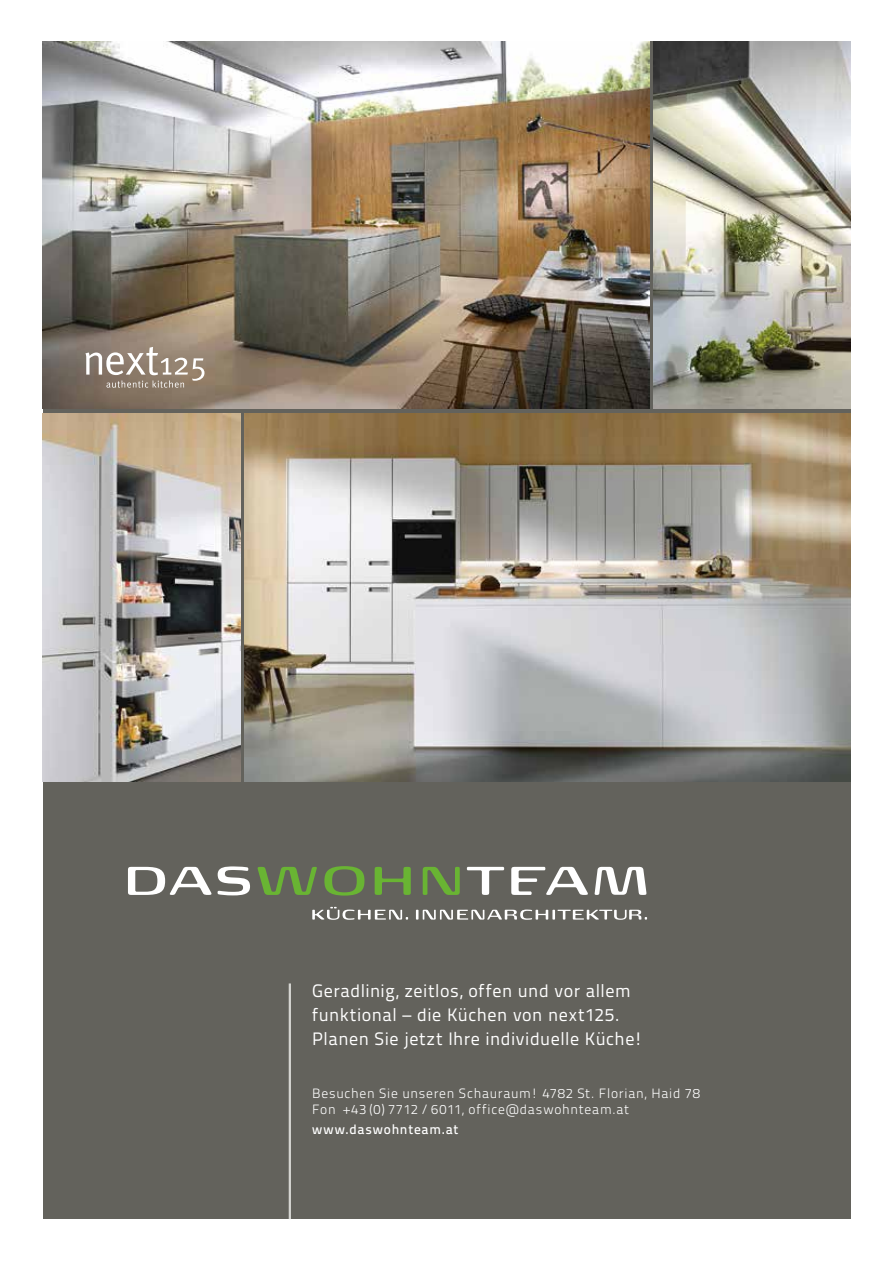
<style>
.page{position:relative;width:893px;height:1263px;background:#fff}
.page>*{position:absolute;margin:0;border:0;box-sizing:border-box;transform-origin:0 0}
.t1{font:18px/24px "Titillium Text 22 L";letter-spacing:.03em;color:#fff}
.t2{font:300 13.5px/16.2px "Titillium Text 22 L";letter-spacing:.055em;color:#fff}
.t3{font:500 13.5px "Titillium Text 22 L";letter-spacing:.055em;color:#fff}
</style>
<div class="page">
<div style="left:43px;top:41px;width:808px;height:1178px;background:#63625c"></div>
<img style="left:245px;top:413px;width:606px;height:368px">
<img style="left:43px;top:41px;width:606px;height:368px">
<hr style="left:289px;top:983px;width:2px;height:236px;background:#d5d5d1">
<svg style="left:312px;top:907px;width:96px;height:13px"></svg>
<svg style="left:416px;top:909px;width:231px;height:11px"></svg>
<svg style="left:128px;top:867px;width:84px;height:28px"></svg>
<svg style="left:218px;top:866px;width:32px;height:29px"></svg>
<svg style="left:257px;top:867px;width:60px;height:28px"></svg>
<svg style="left:324px;top:866px;width:40px;height:29px"></svg>
<svg style="left:375px;top:867px;width:36px;height:28px"></svg>
<svg style="left:423px;top:867px;width:37px;height:28px"></svg>
<svg style="left:467px;top:867px;width:37px;height:28px"></svg>
<svg style="left:511px;top:867px;width:77px;height:28px"></svg>
<svg style="left:594px;top:867px;width:53px;height:28px"></svg>
<img style="left:43px;top:413px;width:197px;height:368px">
<img style="left:654px;top:41px;width:197px;height:368px">
<svg style="left:85px;top:347px;width:119px;height:41px;background:#a4978a"></svg>
<p class="t1" style="left:312px;top:978px;width:332px">Geradlinig, zeitlos, offen und vor allem funktional – die Küchen von next125.<br>Planen Sie jetzt Ihre individuelle Küche!</p>
<p class="t2" style="left:312px;top:1084px;width:389px">Besuchen Sie unseren Schauraum! 4782 St. Florian, Haid 78<br>Fon +43 (0) 7712 / 6011, office@daswohnteam.at</p>
<p class="t3" style="left:312px;top:1119px;width:148px">www.daswohnteam.at</p>
</div>
